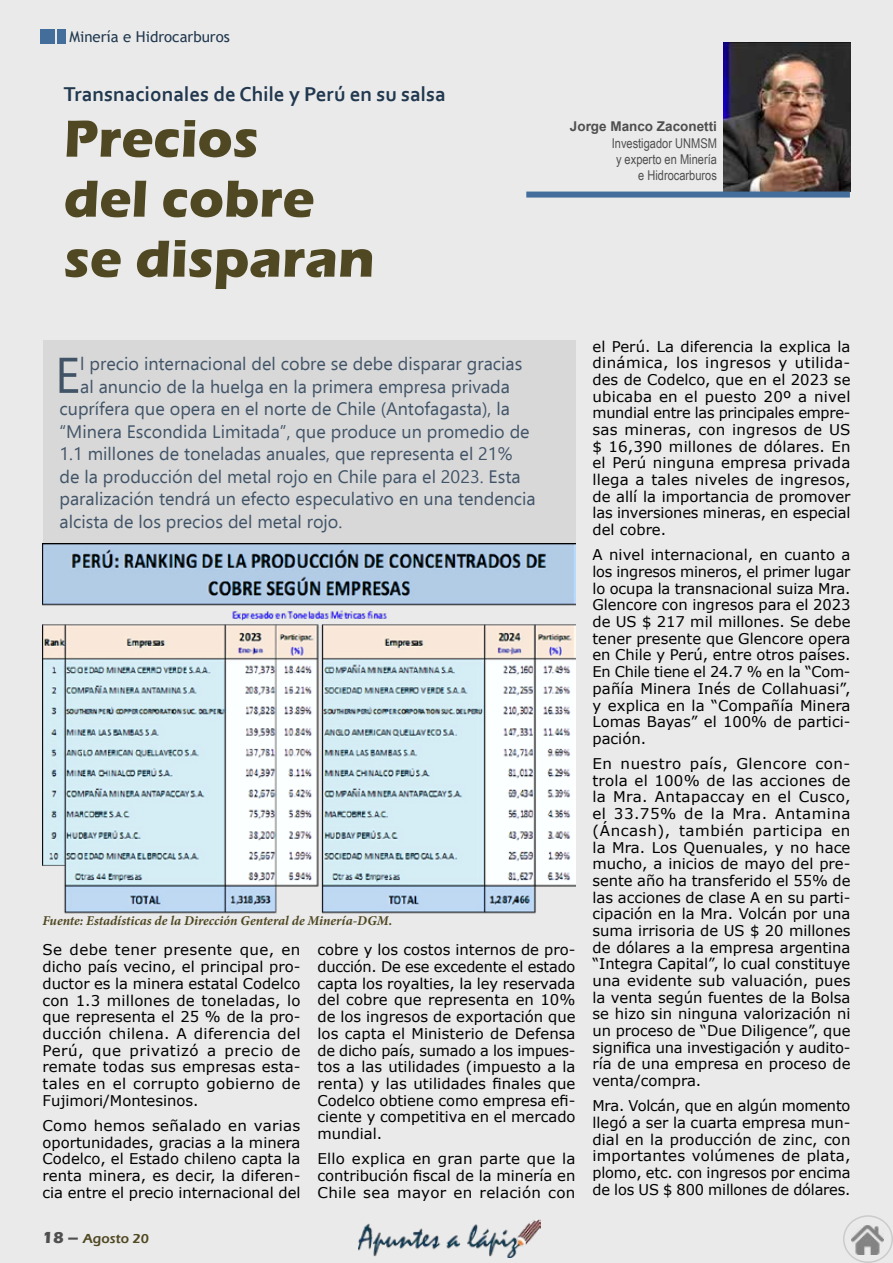
<style>
.page{position:relative;width:893px;height:1263px;background:#eaeaea}
.page>*{position:absolute;margin:0;border:0;box-sizing:border-box;transform-origin:0 0}
.t1{font:700 54px/60px "Eras ITC";color:#4f4822}
.t2{font:50.1px "Ebrima";color:#21384f}
.t3{font:700 21px "Corbel";color:#21384f}
.t4{font:18px "Ebrima";color:#21384f}
.t5{font:15px "Trebuchet MS";color:#21384f}
.t6{font:14.85px/16.6px "Verdana";color:#000;text-align:justify}
.t7{font:italic 700 13.5px "Minion Pro";color:#4f4822}
.t8{font:13.5px/16.2px "Arial Narrow";color:#4f4f4f;text-align:right}
.t9{font:700 13.5px "Arial";color:#4f4f4f}
.t10{font:600 13.5px "Eras ITC";color:#4f4822}
.s1{font-weight:700;font-size:16.5px;color:#4f4f4f}
</style>
<div class="page">
<img style="left:358px;top:1219px;width:182px;height:38px">
<img style="left:852px;top:1225px;width:32px;height:30px">
<div style="left:843px;top:1215px;width:50px;height:48px;border:2px solid #acacac;border-radius:50%"></div>
<img style="left:724px;top:43px;width:126px;height:149px">
<div style="left:43px;top:340px;width:532px;height:204px;background:#d5d5d5"></div>
<div style="left:40px;top:29px;width:15px;height:15px;background:#436e9c"></div>
<div style="left:57px;top:29px;width:9px;height:15px;background:#436e9c"></div>
<div style="left:526px;top:192px;width:324px;height:6px;background:#436e9c"></div>
<img style="left:43px;top:544px;width:532px;height:370px">
<p class="t5" style="left:69px;top:27px;width:162px">Minería e Hidrocarburos</p>
<h3 class="t3" style="left:64px;top:81px;width:384px">Transnacionales de Chile y Perú en su salsa</h3>
<h1 class="t1" style="left:64px;top:109px;width:312px">Precios<br>del cobre se disparan</h1>
<p class="t9" style="left:570px;top:117px;width:149px">Jorge Manco Zaconetti</p>
<p class="t8" style="left:612px;top:134px;width:107px">Investigador UNMSM y experto en Minería e Hidrocarburos</p>
<h2 class="t2" style="left:55px;top:338px;width:27px">E</h2>
<p class="t4" style="left:80px;top:351px;width:443px">l precio internacional del cobre se debe disparar gracias</p>
<p class="t4" style="left:80px;top:373px;width:431px">al anuncio de la huelga en la primera empresa privada</p>
<p class="t4" style="left:60px;top:396px;width:452px">cuprífera que opera en el norte de Chile (Antofagasta), la</p>
<p class="t4" style="left:60px;top:418px;width:472px">“Minera Escondida Limitada”, que produce un promedio de</p>
<p class="t4" style="left:60px;top:441px;width:454px">1.1 millones de toneladas anuales, que representa el 21%</p>
<p class="t4" style="left:60px;top:463px;width:463px">de la producción del metal rojo en Chile para el 2023. Esta</p>
<p class="t4" style="left:60px;top:486px;width:478px">paralización tendrá un efecto especulativo en una tendencia</p>
<p class="t4" style="left:60px;top:508px;width:284px">alcista de los precios del metal rojo.</p>
<p class="t7" style="left:42px;top:911px;width:351px">Fuente: Estadísticas de la Dirección Genteral de Minería-DGM.</p>
<p class="t6" style="left:43px;top:941px;width:260px">Se debe tener presente que, en dicho país vecino, el principal pro&shy;ductor es la minera estatal Codelco con 1.3 millones de toneladas, lo que representa el 25 % de la pro&shy;ducción chilena. A diferencia del Perú, que privatizó a precio de remate todas sus empresas esta&shy;tales en el corrupto gobierno de Fujimori/Montesinos.</p>
<p class="t6" style="left:43px;top:1117px;width:259px">Como hemos señalado en varias oportunidades, gracias a la minera Codelco, el Estado chileno capta la renta minera, es decir, la diferen&shy;cia entre el precio internacional del</p>
<p class="t10" style="left:42px;top:1230px;width:108px"><span class="s1">18 –</span> Agosto 20</p>
<p class="t6" style="left:317px;top:941px;width:260px">cobre y los costos internos de pro&shy;ducción. De ese excedente el estado capta los royalties, la ley reservada del cobre que representa en 10% de los ingresos de exportación que los capta el Ministerio de Defensa de dicho país, sumado a los impues&shy;tos a las utilidades (impuesto a la renta) y las utilidades finales que Codelco obtiene como empresa efi&shy;ciente y competitiva en el mercado mundial.</p>
<p class="t6" style="left:317px;top:1150px;width:259px">Ello explica en gran parte que la contribución fiscal de la minería en Chile sea mayor en relación con</p>
<p class="t6" style="left:592px;top:338px;width:260px">el Perú. La diferencia la explica la dinámica, los ingresos y utilida&shy;des de Codelco, que en el 2023 se ubicaba en el puesto 20º a nivel mundial entre las principales empre&shy;sas mineras, con ingresos de US $ 16,390 millones de dólares. En el Perú ninguna empresa privada llega a tales niveles de ingresos, de allí la importancia de promover las inversiones mineras, en especial del cobre.</p>
<p class="t6" style="left:592px;top:546px;width:260px">A nivel internacional, en cuanto a los ingresos mineros, el primer lugar lo ocupa la transnacional suiza Mra.<br>Glencore con ingresos para el 2023 de US $ 217 mil millones. Se debe tener presente que Glencore opera en Chile y Perú, entre otros países.<br>En Chile tiene el 24.7 % en la “Com&shy;pañía Minera Inés de Collahuasi”, y explica en la “Compañía Minera Lomas Bayas” el 100% de partici&shy;pación.</p>
<p class="t6" style="left:592px;top:755px;width:260px">En nuestro país, Glencore con&shy;trola el 100% de las acciones de la Mra. Antapaccay en el Cusco, el 33.75% de la Mra. Antamina (Áncash), también participa en la Mra. Los Quenuales, y no hace mucho, a inicios de mayo del pre&shy;sente año ha transferido el 55% de las acciones de clase A en su parti&shy;cipación en la Mra. Volcán por una suma irrisoria de US $ 20 millones de dólares a la empresa argentina “Integra Capital”, lo cual constituye una evidente sub valuación, pues la venta según fuentes de la Bolsa se hizo sin ninguna valorización ni un proceso de “Due Diligence”, que significa una investigación y audito&shy;ría de una empresa en proceso de venta/compra.</p>
<p class="t6" style="left:592px;top:1097px;width:260px">Mra. Volcán, que en algún momento llegó a ser la cuarta empresa mun&shy;dial en la producción de zinc, con importantes volúmenes de plata, plomo, etc. con ingresos por encima de los US $ 800 millones de dólares.</p>
</div>
